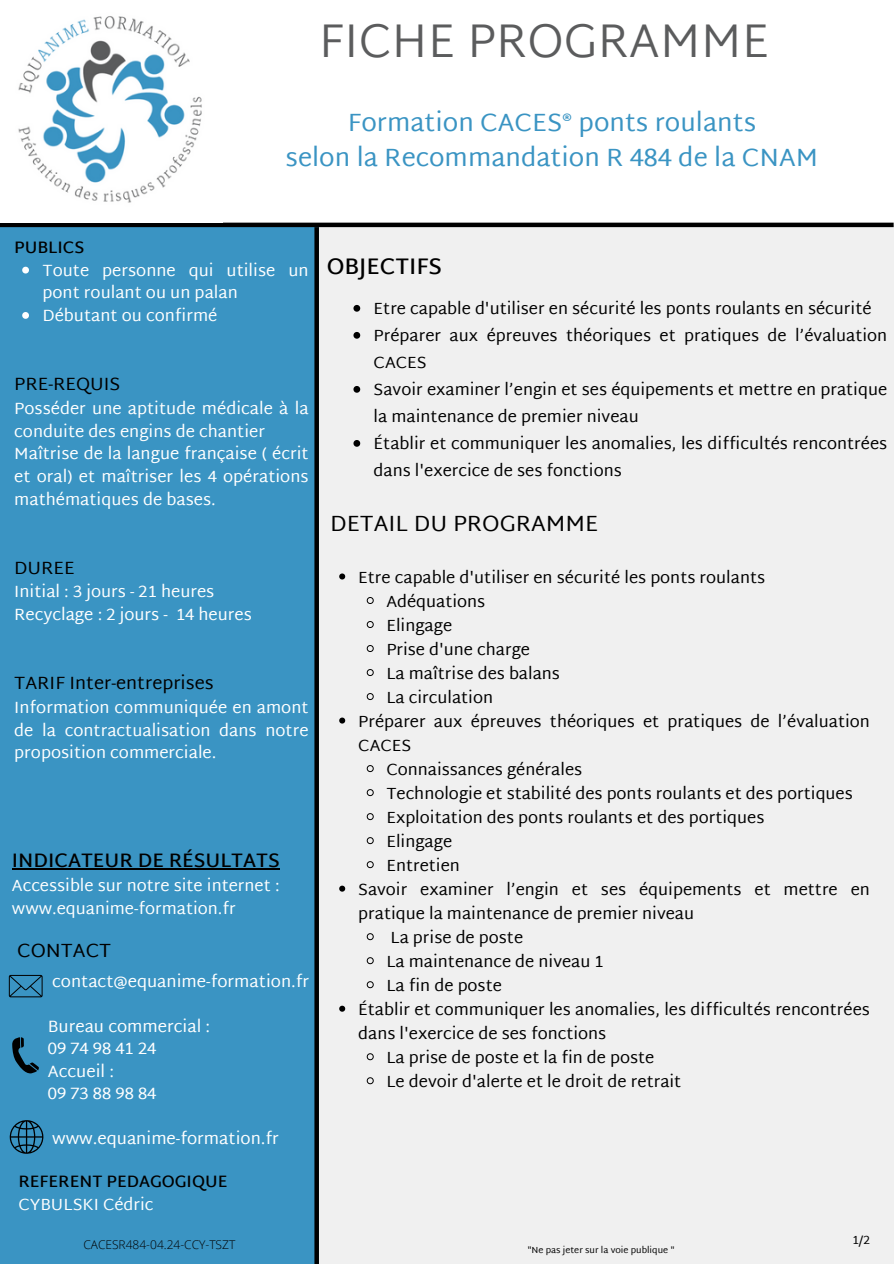
<style>
.page{position:relative;width:894px;height:1264px;background:#fff}
.page>*{position:absolute;margin:0;border:0;box-sizing:border-box;transform-origin:0 0}
.t1{font:300 47.25px "Martel Sans";color:#5b5c5d}
.t2{font:25.5px/34.8px "Martel Sans";color:#3a94c3;text-align:center}
.t3{font:22.5px "Martel Sans";color:#000}
.t4{font:600 22.5px "Martel Sans";color:#000}
.t5{font:600 19.5px "Martel Sans";color:#000}
.t6{font:19.5px "Martel Sans";color:#000}
.t7{font:18.15px "Martel Sans";color:#000}
.t8{font:16.8px "Martel Sans";color:#fff}
.t9{font:16.65px/22.6px "Martel Sans";color:#fff}
.t10{font:600 16.65px "Martel Sans";color:#000}
.t11{font:16.5px/27px "Martel Sans";color:#000}
.t12{font:16.5px/22.5px "Martel Sans";color:#fff}
.t13{font:600 16.5px "Martel Sans";color:#000}
.t14{font:300 12px "Open Sans";color:#000}
.t15{font:12px "Martel Sans";color:#000}
.t16{font:9px "Martel Sans";color:#000}
</style>
<div class="page">
<div style="left:312px;top:225px;width:581px;height:1038px;background:#f0f0f0"></div>
<div style="left:0;top:225px;width:318px;height:1038px;background:#3a94c3"></div>
<svg style="left:22px;top:267px;width:7px;height:6px"></svg>
<svg style="left:22px;top:312px;width:7px;height:7px"></svg>
<div style="left:314px;top:227px;width:5px;height:1036px;background:#000"></div>
<hr style="left:0;top:223px;width:893px;height:4px;background:#000">
<img style="left:18px;top:16px;width:184px;height:187px">
<hr style="left:12px;top:868px;width:268px;height:1px;background:#000">
<svg style="left:353px;top:305px;width:7px;height:7px"></svg>
<svg style="left:353px;top:332px;width:7px;height:7px"></svg>
<svg style="left:353px;top:386px;width:7px;height:7px"></svg>
<svg style="left:353px;top:440px;width:7px;height:7px"></svg>
<svg style="left:339px;top:573px;width:6px;height:6px"></svg>
<svg style="left:366px;top:597px;width:8px;height:7px"></svg>
<svg style="left:366px;top:621px;width:8px;height:7px"></svg>
<svg style="left:366px;top:645px;width:8px;height:7px"></svg>
<svg style="left:366px;top:669px;width:8px;height:7px"></svg>
<svg style="left:366px;top:693px;width:8px;height:7px"></svg>
<svg style="left:339px;top:717px;width:6px;height:6px"></svg>
<svg style="left:366px;top:765px;width:8px;height:7px"></svg>
<svg style="left:366px;top:789px;width:8px;height:7px"></svg>
<svg style="left:366px;top:813px;width:8px;height:7px"></svg>
<svg style="left:366px;top:837px;width:8px;height:7px"></svg>
<svg style="left:366px;top:861px;width:8px;height:7px"></svg>
<svg style="left:339px;top:885px;width:6px;height:6px"></svg>
<svg style="left:366px;top:933px;width:8px;height:7px"></svg>
<svg style="left:366px;top:957px;width:8px;height:7px"></svg>
<svg style="left:366px;top:981px;width:8px;height:7px"></svg>
<svg style="left:339px;top:1005px;width:6px;height:6px"></svg>
<svg style="left:366px;top:1053px;width:8px;height:7px"></svg>
<svg style="left:366px;top:1077px;width:8px;height:7px"></svg>
<svg style="left:9px;top:1120px;width:35px;height:34px"></svg>
<svg style="left:12px;top:1037px;width:27px;height:37px"></svg>
<svg style="left:9px;top:974px;width:34px;height:23px"></svg>
<p class="t1" style="left:319px;top:13px;width:452px">FICHE PROGRAMME</p>
<p class="t2" style="left:285px;top:105px;width:534px">Formation CACES® ponts roulants<br>selon la Recommandation R 484 de la CNAM</p>
<p class="t10" style="left:14px;top:238px;width:71px">PUBLICS</p>
<h1 class="t9" style="left:42px;top:259px;width:267px">Toute personne qui utilise un pont roulant ou un palan</h1>
<h2 class="t9" style="left:42px;top:304px;width:171px">Débutant ou confirmé</h2>
<h6 class="t7" style="left:14px;top:373px;width:107px">PRE-REQUIS</h6>
<p class="t9" style="left:14px;top:397px;width:296px">Posséder une aptitude médicale à la conduite des engins de chantier</p>
<p class="t9" style="left:14px;top:442px;width:296px;text-align:justify">Maîtrise de la langue française ( écrit et oral) et maîtriser les 4 opérations mathématiques de bases.</p>
<p class="t7" style="left:14px;top:557px;width:62px">DUREE</p>
<p class="t9" style="left:14px;top:580px;width:201px">Initial : 3 jours - 21 heures</p>
<p class="t9" style="left:14px;top:603px;width:239px">Recyclage : 2 jours - 14 heures</p>
<p class="t7" style="left:14px;top:672px;width:201px">TARIF Inter-entreprises</p>
<p class="t9" style="left:14px;top:696px;width:296px;text-align:justify">Information communiquée en amont de la contractualisation dans notre proposition commerciale.</p>
<p class="t5" style="left:12px;top:849px;width:269px">INDICATEUR DE RÉSULTATS</p>
<p class="t12" style="left:12px;top:874px;width:269px">Accessible sur notre site internet : www.equanime-formation.fr</p>
<p class="t6" style="left:17px;top:938px;width:96px">CONTACT</p>
<p class="t8" style="left:52px;top:971px;width:258px">contact@equanime-formation.fr</p>
<p class="t8" style="left:48px;top:1016px;width:164px">Bureau commercial :</p>
<p class="t8" style="left:48px;top:1038px;width:110px">09 74 98 41 24</p>
<p class="t8" style="left:48px;top:1061px;width:68px">Accueil :</p>
<p class="t8" style="left:48px;top:1083px;width:110px">09 73 88 98 84</p>
<p class="t8" style="left:52px;top:1128px;width:228px">www.equanime-formation.fr</p>
<p class="t13" style="left:18px;top:1171px;width:210px">REFERENT PEDAGOGIQUE</p>
<h5 class="t12" style="left:18px;top:1192px;width:137px">CYBULSKI Cédric</h5>
<p class="t14" style="left:83px;top:1236px;width:153px">CACESR484-04.24-CCY-TSZT</p>
<p class="t4" style="left:327px;top:253px;width:117px">OBJECTIFS</p>
<p class="t11" style="left:373px;top:295px;width:494px">Etre capable d'utiliser en sécurité les ponts roulants en sécurité</p>
<p class="t11" style="left:373px;top:322px;width:515px">Préparer aux épreuves théoriques et pratiques de l’évaluation<br>CACES</p>
<p class="t11" style="left:373px;top:376px;width:515px">Savoir examiner l’engin et ses équipements et mettre en pratique la maintenance de premier niveau</p>
<p class="t11" style="left:373px;top:430px;width:515px">Établir et communiquer les anomalies, les difficultés rencontrées dans l'exercice de ses fonctions</p>
<p class="t3" style="left:330px;top:510px;width:270px">DETAIL DU PROGRAMME</p>
<h3 class="t11" style="left:358px;top:563px;width:408px">Etre capable d'utiliser en sécurité les ponts roulants</h3>
<p class="t11" style="left:386px;top:587px;width:100px">Adéquations</p>
<p class="t11" style="left:386px;top:611px;width:67px">Elingage</p>
<p class="t11" style="left:386px;top:635px;width:145px">Prise d'une charge</p>
<p class="t11" style="left:386px;top:659px;width:175px">La maîtrise des balans</p>
<h4 class="t11" style="left:386px;top:683px;width:108px">La circulation</h4>
<p class="t11" style="left:358px;top:709px;width:513px;line-height:24px">Préparer aux épreuves théoriques et pratiques de l’évaluation<br>CACES</p>
<p class="t11" style="left:386px;top:755px;width:197px">Connaissances gé né rales</p>
<p class="t11" style="left:386px;top:779px;width:468px">Technologie et stabilité des ponts roulants et des portiques</p>
<p class="t11" style="left:386px;top:803px;width:379px">Exploitation des ponts roulants et des portiques</p>
<p class="t11" style="left:386px;top:827px;width:67px">Elingage</p>
<p class="t11" style="left:386px;top:851px;width:75px">Entretien</p>
<p class="t11" style="left:358px;top:877px;width:513px;line-height:24px">Savoir examiner l’engin et ses équipements et mettre en pratique la maintenance de premier niveau</p>
<p class="t11" style="left:390px;top:923px;width:134px">La prise de poste</p>
<p class="t11" style="left:386px;top:947px;width:219px">La maintenance de niveau 1</p>
<p class="t11" style="left:386px;top:971px;width:117px">La fin de poste</p>
<p class="t11" style="left:358px;top:997px;width:513px;line-height:24px">Établir et communiquer les anomalies, les difficultés rencontrées dans l'exercice de ses fonctions</p>
<p class="t11" style="left:386px;top:1043px;width:269px">La prise de poste et la fin de poste</p>
<p class="t11" style="left:386px;top:1067px;width:296px">Le devoir d'alerte et le droit de retrait</p>
<p class="t16" style="left:527px;top:1244px;width:149px">"Ne pas jeter sur la voie publique "</p>
<p class="t15" style="left:852px;top:1232px;width:19px">1/2</p>
</div>
